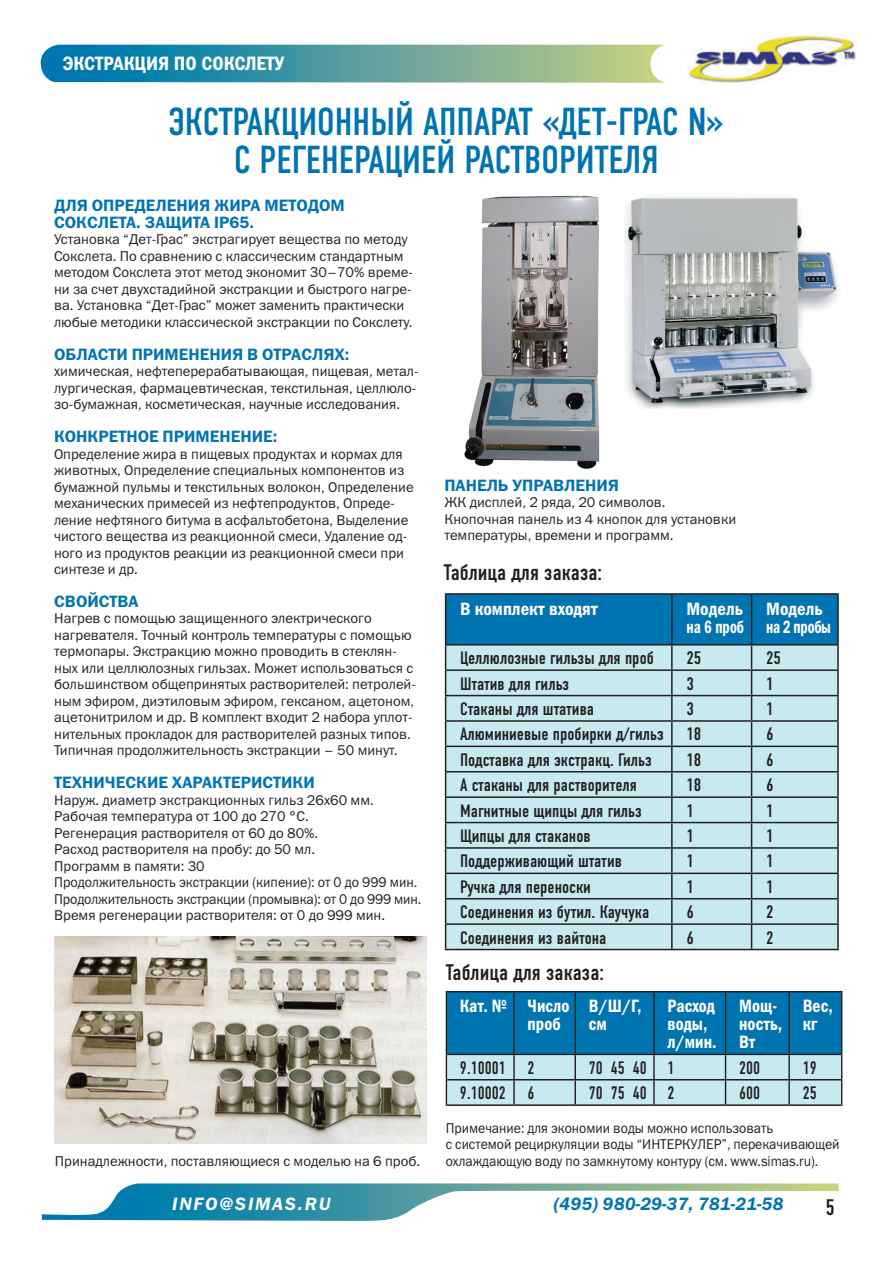
<style>
.page{position:relative;width:893px;height:1263px;background:#fff}
.page>*{position:absolute;margin:0;border:0;box-sizing:border-box;transform-origin:0 0}
.t1{font:39px/37.5px "DIN Condensed C";color:#0074b1;text-align:center}
.t2{font:22.5px "DIN Condensed C";color:#231f20}
.t3{font:19.5px "Franklin Gothic Demi Cond C";color:#fff}
.t4{font:18px "DIN Condensed C";color:#231f20}
.t5{font:18px/18px "Franklin Gothic Demi Cond C";color:#fff;scale:.94 1}
.t6{font:18px/18px "Franklin Gothic Demi Cond C";color:#fff}
.t7{font:18px "DIN Condensed C";color:#231f20;scale:.94 1}
.t8{font:italic 18px "Franklin Gothic Demi C";color:#0074b1}
.t9{font:italic 18px "Franklin Gothic Demi C";letter-spacing:.1em;color:#fff}
.t10{font:16.5px/16.5px "Franklin Gothic Demi C";color:#0074b1}
.t11{font:14.25px/16.5px "Franklin Gothic Book C";color:#231f20}
.t12{font:14.25px/16.5px "Franklin Gothic Book C";color:#231f20;scale:.93 1}
.s1{font-family:"Franklin Gothic Book Cond C"}
</style>
<div class="page">
<svg style="left:41px;top:45px;width:624px;height:38px;background:#5ca2a0"></svg>
<svg style="left:42px;top:1183px;width:797px;height:38px"></svg>
<svg style="left:688px;top:35px;width:168px;height:48px"></svg>
<img style="left:464px;top:195px;width:136px;height:274px">
<img style="left:624px;top:196px;width:214px;height:213px">
<hr style="left:445px;top:593px;width:227px;height:2px;background:#231f20">
<hr style="left:672px;top:593px;width:80px;height:2px;background:#231f20">
<hr style="left:752px;top:593px;width:87px;height:2px;background:#231f20">
<hr style="left:837px;top:595px;width:2px;height:49px;background:#231f20">
<hr style="left:752px;top:644px;width:87px;height:1px;background:#231f20">
<hr style="left:837px;top:645px;width:2px;height:24px;background:#231f20">
<hr style="left:752px;top:669px;width:87px;height:2px;background:#231f20">
<hr style="left:837px;top:671px;width:2px;height:24px;background:#231f20">
<hr style="left:752px;top:695px;width:87px;height:1px;background:#231f20">
<hr style="left:837px;top:696px;width:2px;height:24px;background:#231f20">
<hr style="left:752px;top:720px;width:87px;height:2px;background:#231f20">
<hr style="left:837px;top:722px;width:2px;height:24px;background:#231f20">
<hr style="left:752px;top:746px;width:87px;height:1px;background:#231f20">
<hr style="left:837px;top:747px;width:2px;height:24px;background:#231f20">
<hr style="left:752px;top:771px;width:87px;height:1px;background:#231f20">
<hr style="left:837px;top:772px;width:2px;height:24px;background:#231f20">
<hr style="left:752px;top:796px;width:87px;height:2px;background:#231f20">
<hr style="left:837px;top:798px;width:2px;height:24px;background:#231f20">
<hr style="left:752px;top:822px;width:87px;height:1px;background:#231f20">
<hr style="left:837px;top:823px;width:2px;height:24px;background:#231f20">
<hr style="left:752px;top:847px;width:87px;height:2px;background:#231f20">
<hr style="left:837px;top:849px;width:2px;height:23px;background:#231f20">
<hr style="left:752px;top:872px;width:87px;height:2px;background:#231f20">
<hr style="left:837px;top:874px;width:2px;height:24px;background:#231f20">
<hr style="left:752px;top:898px;width:87px;height:1px;background:#231f20">
<hr style="left:837px;top:899px;width:2px;height:24px;background:#231f20">
<hr style="left:752px;top:923px;width:87px;height:2px;background:#231f20">
<svg style="left:445px;top:594px;width:393px;height:355px;background:#a0cbd9"></svg>
<hr style="left:837px;top:925px;width:2px;height:24px;background:#231f20">
<hr style="left:445px;top:949px;width:394px;height:1px;background:#231f20">
<hr style="left:446px;top:991px;width:396px;height:1px;background:#231f20">
<hr style="left:446px;top:1104px;width:396px;height:2px;background:#231f20">
<svg style="left:446px;top:992px;width:396px;height:113px;background:#549ec1"></svg>
<img style="left:55px;top:936px;width:372px;height:207px">
<h3 class="t3" style="left:63px;top:56px;width:223px">ЭКСТРАКЦИЯ ПО СОКСЛЕТУ</h3>
<h1 class="t1" style="left:169px;top:107px;width:557px">ЭКСТРАКЦИОННЫЙ АППАРАТ «ДЕТ-ГРАС N»<br>С РЕГЕНЕРАЦИЕЙ РАСТВОРИТЕЛЯ</h1>
<p class="t10" style="left:54px;top:199px;width:292px">ДЛЯ ОПРЕДЕЛЕНИЯ ЖИРА МЕТОДОМ<br>СОКСЛЕТА. ЗАЩИТА IP65.</p>
<p class="t11" style="left:54px;top:232px;width:361px">Установка “Дет-Грас” экстрагирует вещества по методу Сокслета. По сравнению с классическим стандартным методом Сокслета этот метод экономит 30–70% време&shy;ни за счет двухстадийной экстракции и быстрого нагре&shy;ва. Установка “Дет-Грас” может заменить практически любые методики классической экстракции по Сокслету.</p>
<p class="t10" style="left:54px;top:347px;width:297px">ОБЛАСТИ ПРИМЕНЕНИЯ В ОТРАСЛЯХ:</p>
<p class="t11" style="left:54px;top:364px;width:366px">химическая, нефтеперерабатывающая, пищевая, метал&shy;лургическая, фармацевтическая, текстильная, целлюло&shy;зо-бумажная, косметическая, научные исследования.</p>
<p class="t10" style="left:54px;top:430px;width:225px">КОНКРЕТНОЕ ПРИМЕНЕНИЕ:</p>
<p class="t11" style="left:54px;top:447px;width:361px">Определение жира в пищевых продуктах и кормах для животных, Определение специальных компонентов из бумажной пульмы и текстильных волокон, Определение механических примесей из нефтепродуктов, Опреде&shy;ление нефтяного битума в асфальтобетона, Выделение чистого вещества из реакционной смеси, Удаление од&shy;ного из продуктов реакции из реакционной смеси при синтезе и др.</p>
<p class="t10" style="left:444px;top:478px;width:176px">ПАНЕЛЬ УПРАВЛЕНИЯ</p>
<p class="t11" style="left:444px;top:495px;width:293px">ЖК дисплей, 2 ряда, 20 символов.<br>Кнопочная панель из 4 кнопок для установки температуры, времени и программ.</p>
<h2 class="t2" style="left:444px;top:564px;width:160px">Таблица для заказа:</h2>
<p class="t10" style="left:54px;top:594px;width:86px">СВОЙСТВА</p>
<p class="t11" style="left:54px;top:611px;width:363px">Нагрев с помощью защищенного электрического нагревателя. Точный контроль температуры с помощью термопары. Экстракцию можно проводить в стеклян&shy;ных или целлюлозных гильзах. Может использоваться с большинством общепринятых растворителей: петролей&shy;ным эфиром, диэтиловым эфиром, гексаном, ацетоном, ацетонитрилом и др. В комплект входит 2 набора уплот&shy;нительных прокладок для растворителей разных типов.<br>Типичная продолжительность экстракции – 50 минут.</p>
<p class="t10" style="left:54px;top:776px;width:262px">ТЕХНИЧЕСКИЕ ХАРАКТЕРИСТИКИ</p>
<p class="t11" style="left:54px;top:793px;width:369px">Наруж. диаметр экстракционных гильз 26х60 мм.<br>Рабочая температура от 100 до 270 <span class="s1">°</span>С.<br>Регенерация растворителя от 60 до 80%.<br>Расход растворителя на пробу: до 50 мл.<br>Программ в памяти: 30<br>Продолжительность экстракции (кипение): от 0 до 999 мин.<br>Продолжительность экстракции (промывка): от 0 до 999 мин.<br>Время регенерации растворителя: от 0 до 999 мин.</p>
<p class="t11" style="left:55px;top:1154px;width:367px">Принадлежности, поставляющиеся с моделью на 6 проб.</p>
<p class="t6" style="left:460px;top:601px;width:140px">В комплект входят</p>
<p class="t6" style="left:686px;top:601px;width:59px">Модель на 6 проб</p>
<p class="t6" style="left:766px;top:601px;width:66px">Модель на 2 пробы</p>
<p class="t4" style="left:460px;top:651px;width:195px">Целлюлозные гильзы для проб</p>
<p class="t4" style="left:686px;top:651px;width:17px">25</p>
<p class="t4" style="left:766px;top:651px;width:17px">25</p>
<p class="t4" style="left:460px;top:677px;width:111px">Штатив для гильз</p>
<p class="t4" style="left:686px;top:677px;width:9px">3</p>
<p class="t4" style="left:766px;top:677px;width:9px">1</p>
<p class="t4" style="left:460px;top:702px;width:136px">Стаканы для штатива</p>
<p class="t4" style="left:686px;top:702px;width:9px">3</p>
<p class="t4" style="left:766px;top:702px;width:9px">1</p>
<p class="t4" style="left:460px;top:728px;width:243px">Алюминиевые пробирки д/гильз 18</p>
<p class="t4" style="left:766px;top:728px;width:9px">6</p>
<p class="t4" style="left:460px;top:753px;width:193px">Подставка для экстракц. Гильз</p>
<p class="t4" style="left:686px;top:753px;width:17px">18</p>
<p class="t4" style="left:766px;top:753px;width:9px">6</p>
<p class="t4" style="left:460px;top:778px;width:178px">А стаканы для растворителя</p>
<p class="t4" style="left:686px;top:778px;width:17px">18</p>
<p class="t4" style="left:766px;top:778px;width:9px">6</p>
<p class="t4" style="left:460px;top:804px;width:183px">Магнитные щипцы для гильз</p>
<p class="t4" style="left:686px;top:804px;width:9px">1</p>
<p class="t4" style="left:766px;top:804px;width:9px">1</p>
<p class="t4" style="left:460px;top:829px;width:132px">Щипцы для стаканов</p>
<p class="t4" style="left:686px;top:829px;width:9px">1</p>
<p class="t4" style="left:766px;top:829px;width:9px">1</p>
<p class="t4" style="left:460px;top:855px;width:163px">Поддерживающий штатив</p>
<p class="t4" style="left:686px;top:855px;width:9px">1</p>
<p class="t4" style="left:766px;top:855px;width:9px">1</p>
<p class="t4" style="left:460px;top:880px;width:132px">Ручка для переноски</p>
<p class="t4" style="left:686px;top:880px;width:9px">1</p>
<p class="t4" style="left:766px;top:880px;width:9px">1</p>
<p class="t4" style="left:460px;top:905px;width:191px">Соединения из бутил. Каучука</p>
<p class="t4" style="left:686px;top:905px;width:9px">6</p>
<p class="t4" style="left:766px;top:905px;width:9px">2</p>
<p class="t4" style="left:460px;top:931px;width:148px">Соединения из вайтона</p>
<p class="t4" style="left:686px;top:931px;width:9px">6</p>
<p class="t4" style="left:766px;top:931px;width:9px">2</p>
<h2 class="t2" style="left:446px;top:965px;width:160px">Таблица для заказа:</h2>
<p class="t5" style="left:528px;top:999px;width:46px;text-indent:-68px">Кат. № Число проб</p>
<p class="t5" style="left:589px;top:999px;width:58px">В/Ш/Г, cм</p>
<p class="t5" style="left:667px;top:999px;width:54px">Расход воды, л/мин.</p>
<p class="t5" style="left:739px;top:999px;width:48px">Мощ&shy;ность,<br>Вт</p>
<p class="t5" style="left:803px;top:999px;width:34px">Вес, кг</p>
<p class="t7" style="left:460px;top:1061px;width:81px">9.10001 2</p>
<p class="t7" style="left:589px;top:1061px;width:93px">70 45 40 1</p>
<p class="t7" style="left:739px;top:1061px;width:24px">200</p>
<p class="t7" style="left:803px;top:1061px;width:16px">19</p>
<p class="t7" style="left:460px;top:1086px;width:81px">9.10002 6</p>
<p class="t7" style="left:589px;top:1086px;width:93px">70 75 40 2</p>
<p class="t7" style="left:739px;top:1086px;width:24px">600</p>
<p class="t7" style="left:803px;top:1086px;width:16px">25</p>
<p class="t12" style="left:446px;top:1121px;width:425px">Примечание: для экономии воды можно использовать<br>с системой рециркуляции воды “ИНТЕРКУЛЕР”, перекачивающей охлаждающую воду по замкнутому контуру (см. www.simas.ru).</p>
<p class="t9" style="left:172px;top:1198px;width:160px">INFO@SIMAS.RU</p>
<p class="t8" style="left:553px;top:1198px;width:232px">(495) 980-29-37, 781-21-58</p>
<h2 class="t2" style="left:826px;top:1199px;width:11px">5</h2>
</div>
